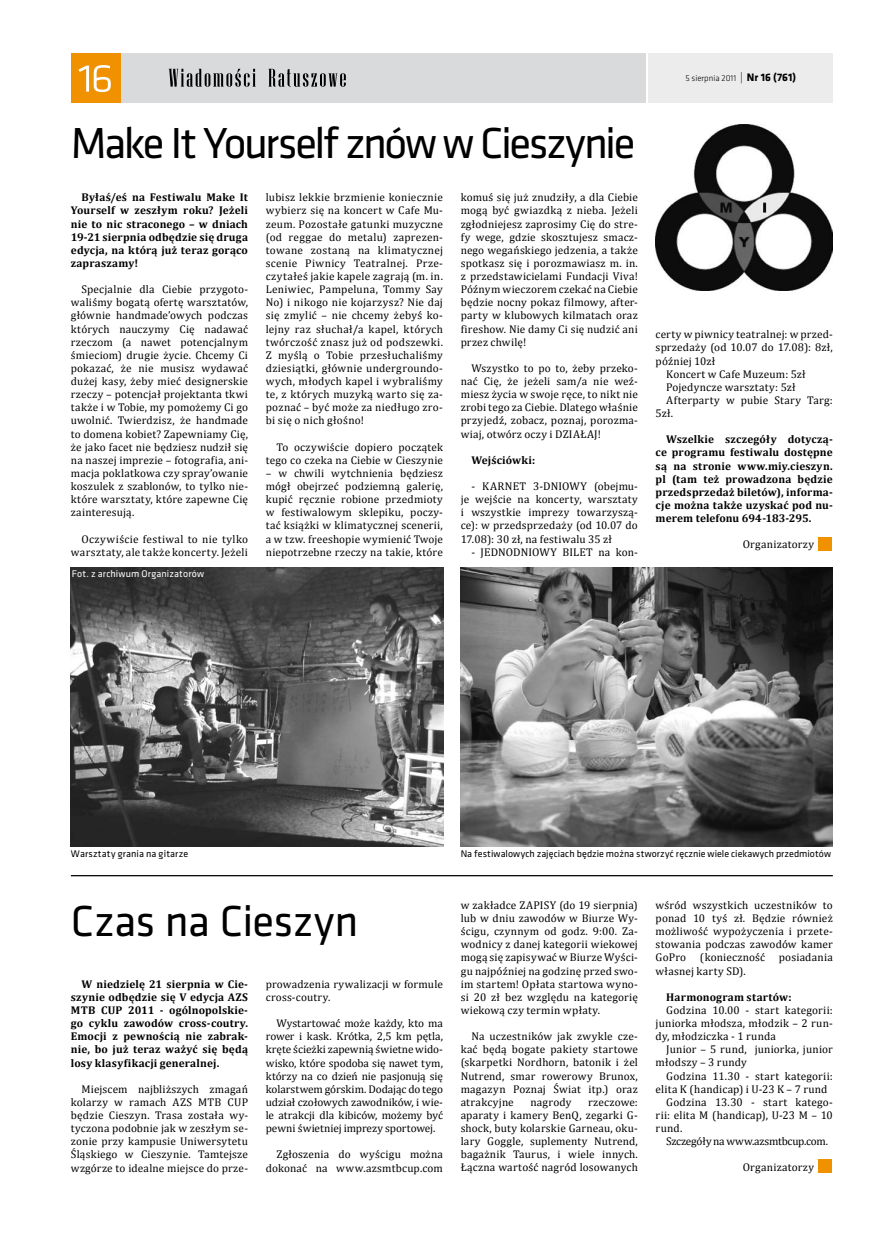
<style>
.page{position:relative;width:886px;height:1251px;background:#fff}
.page>*{position:absolute;margin:0;border:0;box-sizing:border-box;transform-origin:0 0}
.t1{font:45px "Klavika";letter-spacing:-.05em;color:#000}
.t2{font:45px "Klavika";letter-spacing:-.015em;color:#000}
.t3{font:11.25px/13.1px "Cambria";letter-spacing:.015em;color:#000;text-align:justify}
.t4{font:700 11.25px/13.1px "Cambria";letter-spacing:.015em;color:#000;text-align:justify}
.t5{font:11.25px/13.1px "Cambria";letter-spacing:.035em;color:#000;text-align:right}
.t6{font:11.25px "Cambria";letter-spacing:-.025em;color:#000}
.t7{font:10px "Klavika";letter-spacing:.01em;color:#000}
.t8{font:10px "Klavika";letter-spacing:.015em;color:#fff}
.t9{font:300 8.75px "Klavika";color:#000}
.s1{font-size:11.25px}
.s2{font-weight:700;font-size:11.25px}
</style>
<div class="page">
<div style="left:648px;top:53px;width:185px;height:50px;background:#ececed"></div>
<div style="left:71px;top:54px;width:574px;height:49px;background:#d9dadb"></div>
<svg style="left:268px;top:69px;width:78px;height:18px"></svg>
<svg style="left:169px;top:69px;width:87px;height:18px"></svg>
<div style="left:71px;top:54px;width:49px;height:49px;background:#f09100"></div>
<svg style="left:78px;top:65px;width:33px;height:27px"></svg>
<img style="left:461px;top:568px;width:372px;height:279px">
<img style="left:71px;top:568px;width:372px;height:279px">
<img style="left:656px;top:124px;width:177px;height:167px">
<hr style="left:71px;top:875px;width:762px;height:1px;background:#000">
<div style="left:818px;top:537px;width:14px;height:13px;background:#f09100"></div>
<div style="left:818px;top:1160px;width:14px;height:13px;background:#f09100"></div>
<h1 class="t1" style="left:71px;top:113px;width:566px">Make It Yourself znów w Cieszynie</h1>
<p class="t4" style="left:71px;top:191px;width:179px;text-indent:11px">Byłaś/eś na Festiwalu Make It Yourself w zeszłym roku? Jeżeli nie to nic straconego – w dniach 19-21 sierpnia odbędzie się druga edycja, na którą już teraz gorąco zapraszamy!</p>
<p class="t3" style="left:71px;top:283px;width:179px;text-indent:11px">Specjalnie dla Ciebie przygoto&shy;waliśmy bogatą ofertę warsztatów, głównie handmade’owych podczas których nauczymy Cię nadawać rzeczom (a nawet potencjalnym śmieciom) drugie życie. Chcemy Ci pokazać, że nie musisz wydawać dużej kasy, żeby mieć designerskie rzeczy – potencjał projektanta tkwi także i w Tobie, my pomożemy Ci go uwolnić. Twierdzisz, że handmade to domena kobiet? Zapewniamy Cię, że jako facet nie będziesz nudził się na naszej imprezie – fotografia, ani&shy;macja poklatkowa czy spray’owanie koszulek z szablonów, to tylko nie&shy;które warsztaty, które zapewne Cię zainteresują.</p>
<p class="t5" style="left:71px;top:532px;width:179px">Oczywiście festiwal to nie tylko warsztaty, ale także koncerty. Jeżeli</p>
<p class="t8" style="left:72px;top:567px;width:134px">Fot. z archiwum Organizatorów</p>
<p class="t3" style="left:266px;top:191px;width:179px">lubisz lekkie brzmienie koniecznie wybierz się na koncert w Cafe Mu&shy;zeum. Pozostałe gatunki muzyczne (od reggae do metalu) zaprezen&shy;towane zostaną na klimatycznej scenie Piwnicy Teatralnej. Prze&shy;czytałeś jakie kapele zagrają (m. in.<br>Leniwiec, Pampeluna, Tommy Say No) i nikogo nie kojarzysz? Nie daj się zmylić – nie chcemy żebyś ko&shy;lejny raz słuchał/a kapel, których twórczość znasz już od podszewki.<br>Z myślą o Tobie przesłuchaliśmy dziesiątki, głównie undergroundo&shy;wych, młodych kapel i wybraliśmy te, z których muzyką warto się za&shy;poznać – być może za niedługo zro&shy;bi się o nich głośno!</p>
<p class="t3" style="left:266px;top:440px;width:179px;text-align:right">To oczywiście dopiero początek tego co czeka na Ciebie w Cieszynie</p>
<p class="t3" style="left:266px;top:466px;width:179px">– w chwili wytchnienia będziesz mógł obejrzeć podziemną galerię, kupić ręcznie robione przedmioty w festiwalowym sklepiku, poczy&shy;tać książki w klimatycznej scenerii, a w tzw. freeshopie wymienić Twoje niepotrzebne rzeczy na takie, które</p>
<p class="t3" style="left:461px;top:191px;width:179px">komuś się już znudziły, a dla Ciebie mogą być gwiazdką z nieba. Jeżeli zgłodniejesz zaprosimy Cię do stre&shy;fy wege, gdzie skosztujesz smacz&shy;nego wegańskiego jedzenia, a także spotkasz się i porozmawiasz m. in. z przedstawicielami Fundacji Viva!<br>Późnym wieczorem czekać na Ciebie będzie nocny pokaz filmowy, after&shy;party w klubowych kilmatach oraz fireshow. Nie damy Ci się nudzić ani przez chwilę!</p>
<p class="t3" style="left:461px;top:361px;width:179px;text-indent:11px">Wszystko to po to, żeby przeko&shy;nać Cię, że jeżeli sam/a nie weź&shy;miesz życia w swoje ręce, to nikt nie zrobi tego za Ciebie. Dlatego właśnie przyjedź, zobacz, poznaj, porozma&shy;wiaj, otwórz oczy i DZIAŁAJ!</p>
<p class="t4" style="left:471px;top:453px;width:65px">Wejściówki:</p>
<p class="t3" style="left:461px;top:480px;width:179px;text-indent:11px">- KARNET 3-DNIOWY (obejmu&shy;je wejście na koncerty, warsztaty i wszystkie imprezy towarzyszą&shy;ce): w przedsprzedaży (od 10.07 do 17.08): 30 zł, na festiwalu 35 zł</p>
<p class="t3" style="left:471px;top:545px;width:168px">- JEDNODNIOWY BILET na kon-</p>
<p class="t9" style="left:685px;top:73px;width:112px">5 sierpnia 2011 <span class="s1">|</span> <span class="s2">Nr 16 (761)</span></p>
<p class="t3" style="left:656px;top:328px;width:179px">certy w piwnicy teatralnej: w przed-</p>
<p class="t3" style="left:656px;top:341px;width:179px">sprzedaży (od 10.07 do 17.08): 8zł,</p>
<p class="t3" style="left:656px;top:354px;width:61px">później 10zł</p>
<p class="t3" style="left:666px;top:367px;width:141px">Koncert w Cafe Muzeum: 5zł</p>
<p class="t3" style="left:666px;top:380px;width:131px">Pojedyncze warsztaty: 5zł</p>
<p class="t3" style="left:666px;top:393px;width:168px">Afterparty w pubie Stary Targ:</p>
<p class="t3" style="left:656px;top:407px;width:19px">5zł.</p>
<p class="t4" style="left:656px;top:433px;width:179px;text-indent:11px">Wszelkie szczegóły dotyczą&shy;ce programu festiwalu dostępne są na stronie www.miy.cieszyn. pl (tam też prowadzona będzie przedsprzedaż biletów), informa&shy;cje można także uzyskać pod nu&shy;merem telefonu 694-183-295.</p>
<p class="t3" style="left:743px;top:538px;width:73px">Organizatorzy</p>
<p class="t7" style="left:71px;top:847px;width:119px">Warsztaty grania na gitarze</p>
<h1 class="t2" style="left:71px;top:891px;width:289px">Czas na Cieszyn</h1>
<p class="t3" style="left:266px;top:977px;width:179px">prowadzenia rywalizacji w formule cross-coutry.</p>
<p class="t3" style="left:266px;top:1017px;width:179px;text-indent:11px">Wystartować może każdy, kto ma rower i kask. Krótka, 2,5 km pętla, kręte ścieżki zapewnią świetne wido&shy;wisko, które spodoba się nawet tym, którzy na co dzień nie pasjonują się kolarstwem górskim. Dodając do tego udział czołowych zawodników, i wie&shy;le atrakcji dla kibiców, możemy być pewni świetniej imprezy sportowej.</p>
<p class="t3" style="left:266px;top:1148px;width:179px;text-align:right">Zgłoszenia do wyścigu można dokonać na www.azsmtbcup.com</p>
<p class="t4" style="left:71px;top:977px;width:179px;text-indent:11px">W niedzielę 21 sierpnia w Cie&shy;szynie odbędzie się V edycja AZS MTB CUP 2011 - ogólnopolskie&shy;go cyklu zawodów cross-coutry.<br>Emocji z pewnością nie zabrak&shy;nie, bo już teraz ważyć się będą losy klasyfikacji generalnej.</p>
<p class="t3" style="left:71px;top:1082px;width:179px;text-indent:11px">Miejscem najbliższych zmagań kolarzy w ramach AZS MTB CUP będzie Cieszyn. Trasa została wy&shy;tyczona podobnie jak w zeszłym se&shy;zonie przy kampusie Uniwersytetu Śląskiego w Cieszynie. Tamtejsze wzgórze to idealne miejsce do prze-</p>
<p class="t7" style="left:461px;top:847px;width:372px">Na festiwalowych zajęciach będzie można stworzyć ręcznie wiele ciekawych przedmiotów</p>
<p class="t3" style="left:461px;top:898px;width:179px">w zakładce ZAPISY (do 19 sierpnia) lub w dniu zawodów w Biurze Wy&shy;ścigu, czynnym od godz. 9:00. Za&shy;wodnicy z danej kategorii wiekowej mogą się zapisywać w Biurze Wyści&shy;gu najpóźniej na godzinę przed swo&shy;im startem! Opłata startowa wyno&shy;si 20 zł bez względu na kategorię wiekową czy termin wpłaty.</p>
<p class="t3" style="left:461px;top:1030px;width:179px;text-indent:11px">Na uczestników jak zwykle cze&shy;kać będą bogate pakiety startowe (skarpetki Nordhorn, batonik i żel Nutrend, smar rowerowy Brunox, magazyn Poznaj Świat itp.) oraz atrakcyjne</p>
<p class="t3" style="left:530px;top:1095px;width:43px">nagrody</p>
<p class="t3" style="left:461px;top:1095px;width:179px;text-indent:127px">rzeczowe: aparaty i kamery BenQ, zegarki G&shy;shock, buty kolarskie Garneau, oku&shy;lary Goggle, suplementy Nutrend, bagażnik Taurus, i wiele innych.<br>Łączna wartość nagród losowanych</p>
<p class="t3" style="left:656px;top:898px;width:179px">wśród wszystkich uczestników to ponad 10 tyś zł. Będzie również możliwość wypożyczenia i przete&shy;stowania podczas zawodów kamer GoPro (konieczność posiadania własnej karty SD).</p>
<p class="t4" style="left:666px;top:990px;width:127px">Harmonogram startów:</p>
<p class="t3" style="left:656px;top:1003px;width:179px;text-indent:11px">Godzina 10.00 - start kategorii: juniorka młodsza, młodzik – 2 run&shy;dy, młodziczka - 1 runda</p>
<p class="t3" style="left:656px;top:1043px;width:179px;text-indent:11px">Junior – 5 rund, juniorka, junior młodszy – 3 rundy</p>
<p class="t3" style="left:666px;top:1069px;width:168px">Godzina 11.30 - start kategorii:</p>
<p class="t3" style="left:656px;top:1082px;width:173px">elita K (handicap) i U-23 K – 7 rund</p>
<p class="t3" style="left:666px;top:1095px;width:168px">Godzina 13.30 - start katego-</p>
<p class="t3" style="left:656px;top:1108px;width:179px">rii: elita M (handicap), U-23 M – 10</p>
<p class="t3" style="left:656px;top:1121px;width:28px">rund.</p>
<p class="t6" style="left:666px;top:1135px;width:163px">Szczegóły na www.azsmtbcup.com.</p>
<p class="t3" style="left:743px;top:1161px;width:73px">Organizatorzy</p>
</div>
